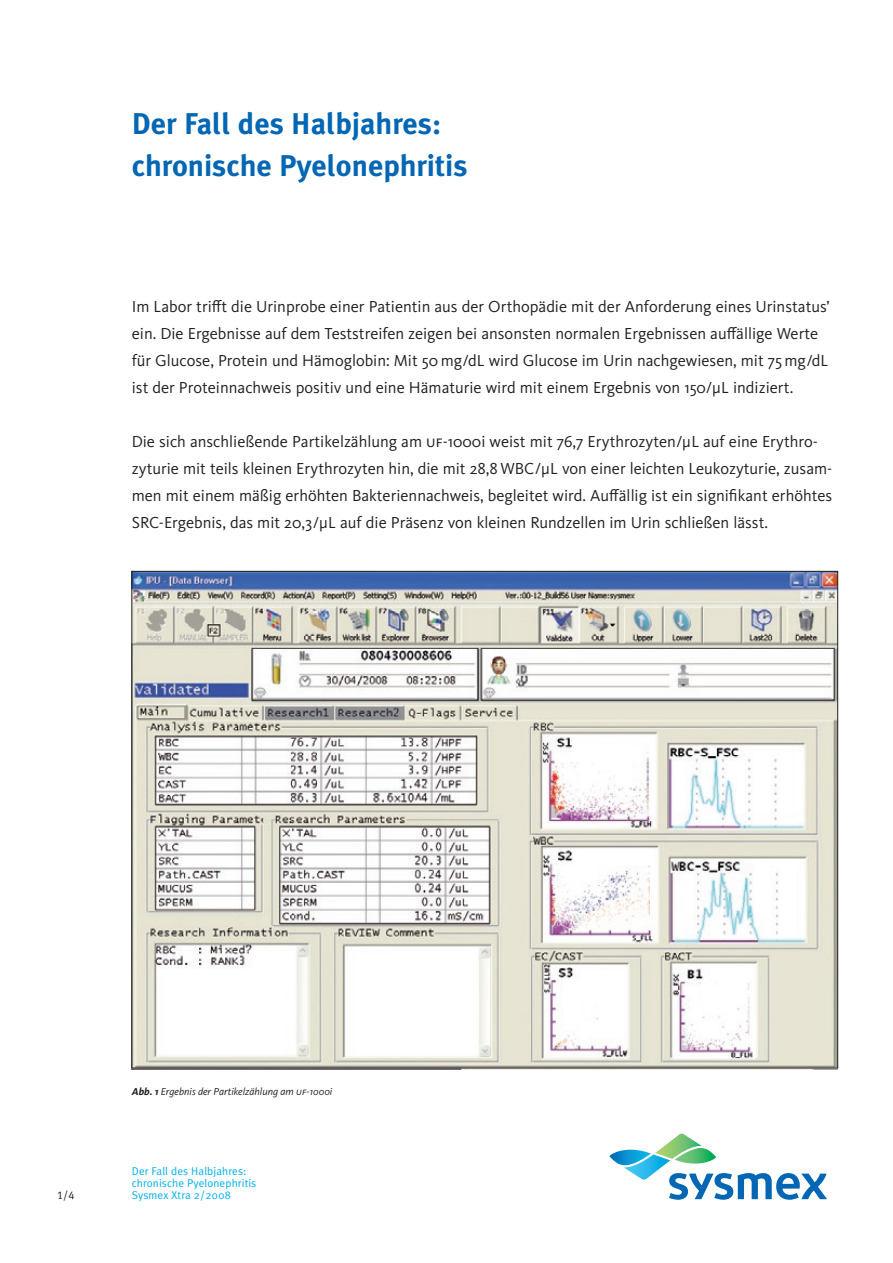
<style>
.page{position:relative;width:893px;height:1263px;background:#fff}
.page>*{position:absolute;margin:0;border:0;box-sizing:border-box;transform-origin:0 0}
.t1{font:700 30px/42px "Meta Plus";color:#0166b3}
.t2{font:16.5px/27px "Kievit Pro";color:#231f20}
.t3{font:11.25px/12px "Meta Plus Normal";letter-spacing:.01em;color:#00aeef}
.t4{font:11.25px "Meta Plus Normal Caps";color:#231f20}
.t5{font:italic 10.5px "Kievit Pro";color:#231f20}
.s1{font-weight:700}
</style>
<div class="page">
<svg style="left:610px;top:1133px;width:217px;height:67px"></svg>
<img style="left:132px;top:573px;width:706px;height:496px">
<h1 class="t1" style="left:132px;top:102px;width:337px">Der Fall des Halbjahres: chronische Pyelonephritis</h1>
<p class="t2" style="left:132px;top:293px;width:700px">Im Labor trifft die Urinprobe einer Patientin aus der Orthopädie mit der Anforderung eines Urinstatus’ ein. Die Ergebnisse auf dem Teststreifen zeigen bei ansonsten normalen Ergebnissen auffällige Werte für Glucose, Protein und Hämoglobin: Mit 50mg/dL wird Glucose im Urin nachgewiesen, mit 75mg/dL ist der Proteinnachweis positiv und eine Hämaturie wird mit einem Ergebnis von 150/µL indiziert.</p>
<p class="t2" style="left:132px;top:428px;width:702px">Die sich anschließende Partikelzählung am uf-1000i weist mit 76,7 Erythrozyten/µL auf eine Erythro&shy;zyturie mit teils kleinen Erythrozyten hin, die mit 28,8 WBC/µL von einer leichten Leukozyturie, zusam&shy;men mit einem mäßig erhöhten Bakteriennachweis, begleitet wird. Auffällig ist ein signifikant erhöhtes SRC-Ergebnis, das mit 20,3/µL auf die Präsenz von kleinen Rundzellen im Urin schließen lässt.</p>
<p class="t5" style="left:132px;top:1085px;width:202px"><span class="s1">Abb. 1</span> Ergebnis der Partikelzählung am uf-1000i</p>
<p class="t3" style="left:132px;top:1165px;width:126px">Der Fall des Halbjahres: chronische Pyelonephritis</p>
<p class="t4" style="left:57px;top:1189px;width:19px">1/4</p>
<p class="t3" style="left:132px;top:1189px;width:100px">Sysmex Xtra 2/2008</p>
</div>
